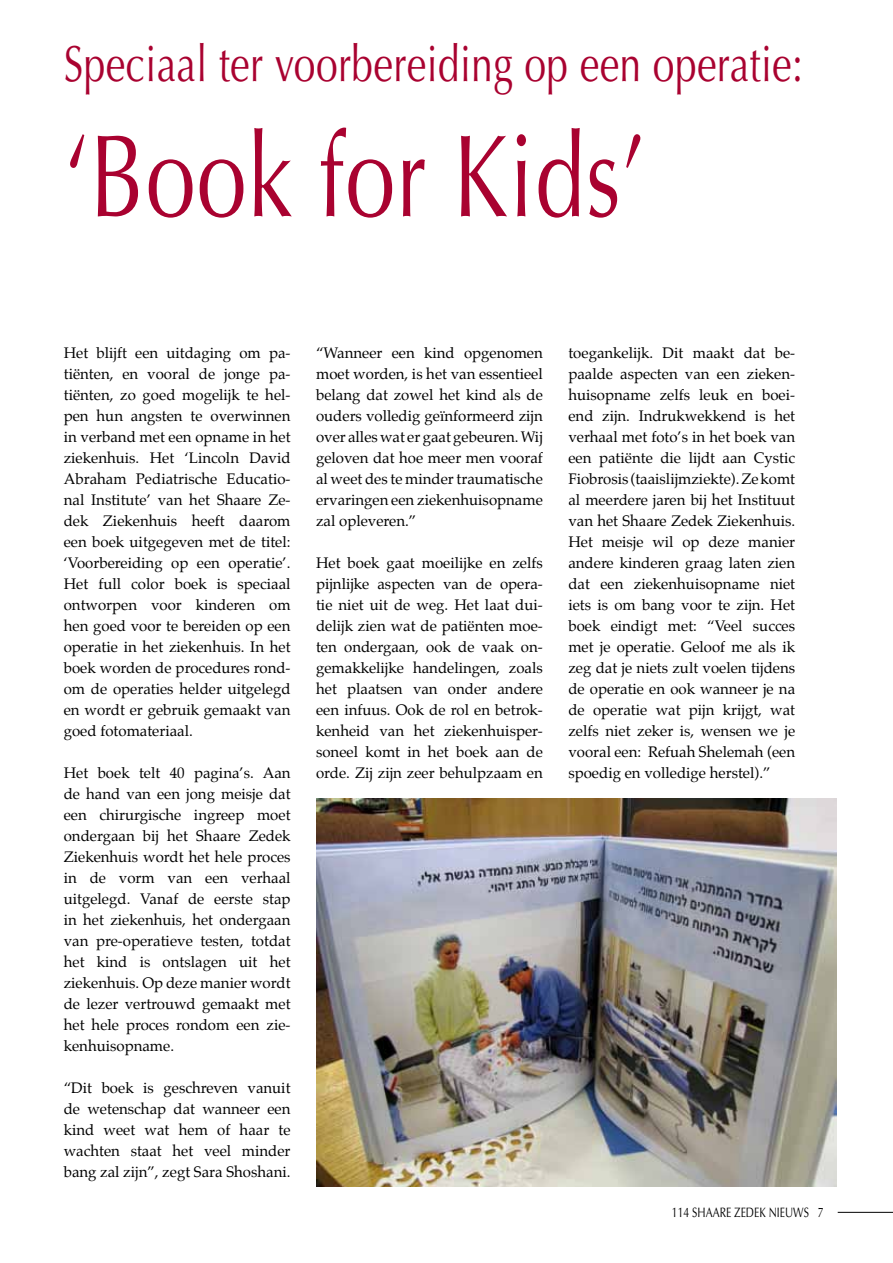
<style>
.page{position:relative;width:893px;height:1263px;background:#fff}
.page>*{position:absolute;margin:0;border:0;box-sizing:border-box;transform-origin:0 0}
.t1{font:117px "Optima";letter-spacing:.01em;color:#a90230;scale:.77 1}
.t2{font:50.7px "Optima";letter-spacing:.01em;color:#a90230;scale:.77 1}
.t3{font:15px/21px "Palatino";color:#000;text-align:justify}
.t4{font:13.65px "Optima";color:#000;scale:.77 1}
</style>
<div class="page">
<hr style="left:838px;top:1212px;width:55px;height:1px;background:#000">
<img style="left:316px;top:799px;width:521px;height:387px">
<h2 class="t2" style="left:64px;top:34px;width:961px">Speciaal ter voorbereiding op een operatie:</h2>
<h1 class="t1" style="left:64px;top:108px;width:758px">‘Book for Kids’</h1>
<p class="t3" style="left:64px;top:342px;width:228px">Het blijft een uitdaging om pa&shy;tiënten, en vooral de jonge pa&shy;tiënten, zo goed mogelijk te hel&shy;pen hun angsten te overwinnen in verband met een opname in het ziekenhuis. Het ‘Lincoln David Abraham Pediatrische Educatio&shy;nal Institute’ van het Shaare Ze&shy;dek Ziekenhuis heeft daarom een boek uitgegeven met de titel: ‘Voorbereiding op een operatie’.<br>Het full color boek is speciaal ontworpen voor kinderen om hen goed voor te bereiden op een operatie in het ziekenhuis. In het boek worden de procedures rond&shy;om de operaties helder uitgelegd en wordt er gebruik gemaakt van goed fotomateriaal.</p>
<p class="t3" style="left:64px;top:762px;width:228px">Het boek telt 40 pagina’s. Aan de hand van een jong meisje dat een chirurgische ingreep moet ondergaan bij het Shaare Zedek Ziekenhuis wordt het hele proces in de vorm van een verhaal uitgelegd. Vanaf de eerste stap in het ziekenhuis, het ondergaan van pre-operatieve testen, totdat het kind is ontslagen uit het ziekenhuis. Op deze manier wordt de lezer vertrouwd gemaakt met het hele proces rondom een zie&shy;kenhuisopname.</p>
<p class="t3" style="left:64px;top:1077px;width:228px">“Dit boek is geschreven vanuit de wetenschap dat wanneer een kind weet wat hem of haar te wachten staat het veel minder bang zal zijn”, zegt Sara Shoshani.</p>
<p class="t3" style="left:316px;top:342px;width:228px">“Wanneer een kind opgenomen moet worden, is het van essentieel belang dat zowel het kind als de ouders volledig geïnformeerd zijn over alles wat er gaat gebeuren. Wij geloven dat hoe meer men vooraf al weet des te minder traumatische ervaringen een ziekenhuisopname zal opleveren.”</p>
<p class="t3" style="left:316px;top:552px;width:228px">Het boek gaat moeilijke en zelfs pijnlijke aspecten van de opera&shy;tie niet uit de weg. Het laat dui&shy;delijk zien wat de patiënten moe&shy;ten ondergaan, ook de vaak on&shy;gemakkelijke handelingen, zoals het plaatsen van onder andere een infuus. Ook de rol en betrok&shy;kenheid van het ziekenhuisper&shy;soneel komt in het boek aan de orde. Zij zijn zeer behulpzaam en</p>
<p class="t3" style="left:568px;top:342px;width:228px">toegankelijk. Dit maakt dat be&shy;paalde aspecten van een zieken&shy;huisopname zelfs leuk en boei&shy;end zijn. Indrukwekkend is het verhaal met foto’s in het boek van een patiënte die lijdt aan Cystic Fiobrosis (taaislijmziekte). Ze komt al meerdere jaren bij het Instituut van het Shaare Zedek Ziekenhuis.<br>Het meisje wil op deze manier andere kinderen graag laten zien dat een ziekenhuisopname niet iets is om bang voor te zijn. Het boek eindigt met: “Veel succes met je operatie. Geloof me als ik zeg dat je niets zult voelen tijdens de operatie en ook wanneer je na de operatie wat pijn krijgt, wat zelfs niet zeker is, wensen we je vooral een: Refuah Shelemah (een spoedig en volledige herstel).”</p>
<p class="t4" style="left:672px;top:1205px;width:199px">114 SHAARE ZEDEK NIEUWS 7</p>
</div>
